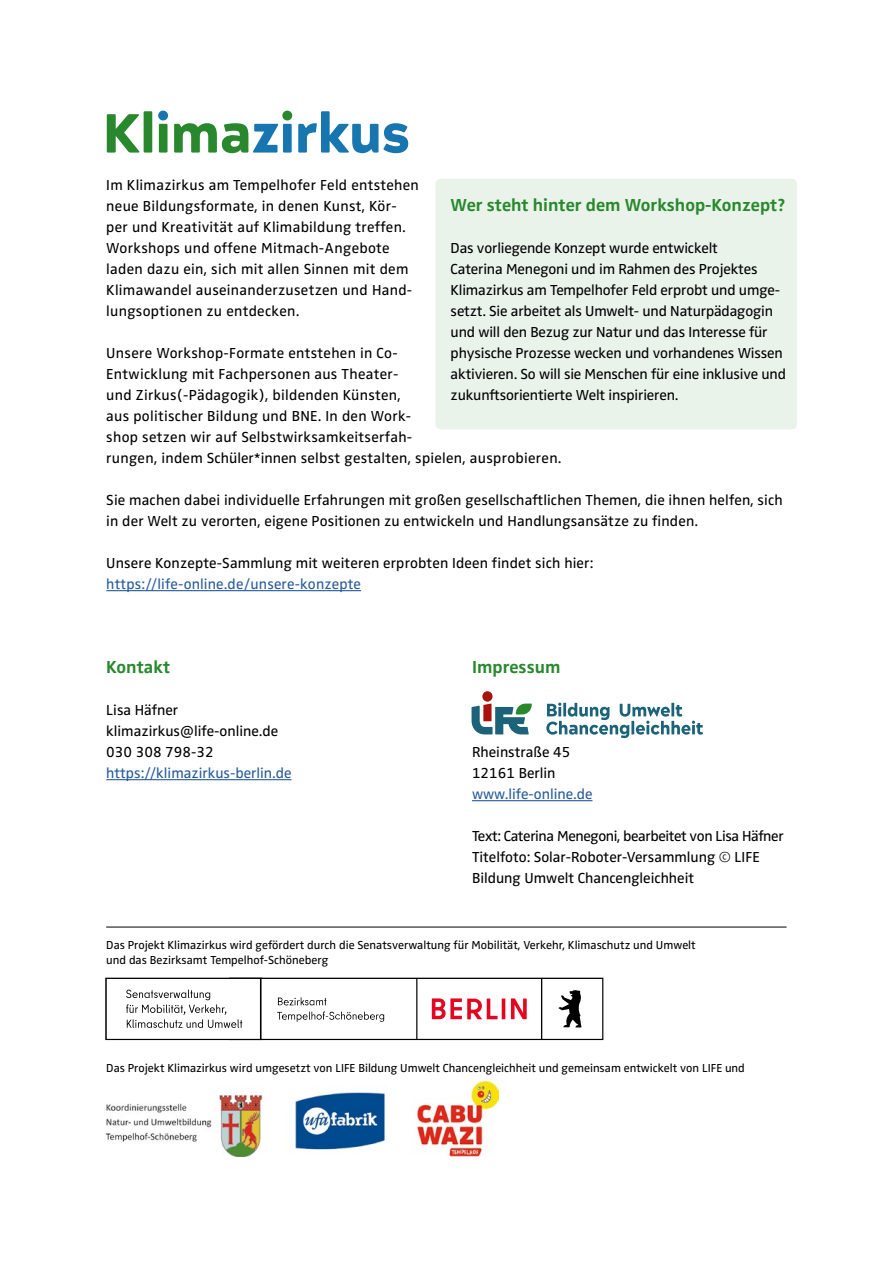
<style>
.page{position:relative;width:893px;height:1263px;background:#fff}
.page>*{position:absolute;margin:0;border:0;box-sizing:border-box;transform-origin:0 0}
.t1{font:700 18px "Zwo Pro";color:#29882e}
.t2{font:15px/21px "Zwo Pro";letter-spacing:.01em;color:#000}
.t3{font:15px/21px "Zwo Pro";letter-spacing:-.01em;color:#000}
.t4{font:15px "Zwo Pro";color:#275b9b}
.t5{font:12px/15px "Zwo Pro";color:#000}
.s1{font-weight:300;font-style:italic}
</style>
<div class="page">
<svg style="left:107px;top:114px;width:33px;height:39px"></svg>
<div style="left:144px;top:111px;width:8px;height:42px;background:#29882e"></div>
<div style="left:159px;top:124px;width:9px;height:29px;background:#29882e"></div>
<svg style="left:174px;top:123px;width:104px;height:30px"></svg>
<div style="left:283px;top:124px;width:9px;height:29px;background:#1776b0"></div>
<svg style="left:298px;top:111px;width:110px;height:42px"></svg>
<div style="left:282px;top:111px;width:10px;height:9px;background:#29882e;border-radius:50%"></div>
<div style="left:158px;top:111px;width:10px;height:9px;background:#1776b0;border-radius:50%"></div>
<div style="left:435px;top:179px;width:362px;height:250px;background:#eaf3ea"></div>
<hr style="left:106px;top:927px;width:681px;height:1px;background:#000">
<svg style="left:105px;top:978px;width:498px;height:62px"></svg>
<hr style="left:472px;top:800px;width:120px;height:1px;background:#275b9b">
<svg style="left:546px;top:703px;width:157px;height:35px"></svg>
<svg style="left:472px;top:703px;width:60px;height:31px"></svg>
<div style="left:482px;top:691px;width:10px;height:11px;background:#a9120d;border-radius:50%"></div>
<hr style="left:106px;top:590px;width:255px;height:1px;background:#275b9b">
<img style="left:105px;top:1080px;width:393px;height:77px">
<hr style="left:106px;top:779px;width:185px;height:1px;background:#275b9b">
<p class="t2" style="left:106px;top:174px;width:314px">Im Klimazirkus am Tempelhofer Feld entstehen neue Bildungsformate, in denen Kunst, Kör&shy;per und Kreativität auf Klimabildung treffen.<br>Workshops und offene Mitmach-Angebote laden dazu ein, sich mit allen Sinnen mit dem Klimawandel auseinanderzusetzen und Hand&shy;lungsoptionen zu entdecken.</p>
<p class="t2" style="left:106px;top:342px;width:457px">Unsere Workshop-Formate entstehen in Co-<br>Entwicklung mit Fachpersonen aus Theater-<br>und Zirkus(-Pädagogik), bildenden Künsten,<br>aus politischer Bildung und BNE. In den Work-<br>shop setzen wir auf Selbstwirksamkeitserfah-<br>rungen, indem Schüler*innen selbst gestalten, spielen, ausprobieren.</p>
<p class="t2" style="left:106px;top:489px;width:678px">Sie machen dabei individuelle Erfahrungen mit großen gesellschaftlichen Themen, die ihnen helfen, sich in der Welt zu verorten, eigene Positionen zu entwickeln und Handlungsansätze zu finden.</p>
<p class="t2" style="left:106px;top:552px;width:488px">Unsere Konzepte-Sammlung mit weiteren erprobten Ideen findet sich hier:</p>
<p class="t4" style="left:106px;top:573px;width:256px">https://life-online.de/unsere-konzepte</p>
<p class="t1" style="left:451px;top:191px;width:336px">Wer steht hinter dem Workshop-Konzept?</p>
<p class="t3" style="left:451px;top:237px;width:337px">Das vorliegende Konzept wurde entwickelt<br>Caterina Menegoni und im Rahmen des Projektes Klimazirkus am Tempelhofer Feld erprobt und umge&shy;setzt. Sie arbeitet als Umwelt- und Naturpädagogin und will den Bezug zur Natur und das Interesse für physische Prozesse wecken und vorhandenes Wissen aktivieren. So will sie Menschen für eine inklusive und zukunftsorientierte Welt inspirieren.</p>
<p class="t1" style="left:106px;top:653px;width:65px">Kontakt</p>
<p class="t2" style="left:106px;top:699px;width:173px">Lisa Häfner klimazirkus@life-online.de<br>030 308 798-32</p>
<p class="t4" style="left:106px;top:762px;width:187px">https://klimazirkus-berlin.de</p>
<p class="t1" style="left:472px;top:653px;width:90px">Impressum</p>
<p class="t2" style="left:472px;top:741px;width:100px">Rheinstraße 45<br>12161 Berlin</p>
<p class="t4" style="left:472px;top:783px;width:122px">www.life-online.de</p>
<p class="t2" style="left:472px;top:825px;width:313px">Text: Caterina Menegoni, bearbeitet von Lisa Häfner<br>Titelfoto: Solar-Roboter-Versammlung <span class="s1">©</span> LIFE<br>Bildung Umwelt Chancengleichheit</p>
<p class="t5" style="left:106px;top:937px;width:591px">Das Projekt Klimazirkus wird gefördert durch die Senatsverwaltung für Mobilität, Verkehr, Klimaschutz und Umwelt und das Bezirksamt Tempelhof-Schöneberg</p>
<p class="t5" style="left:106px;top:1060px;width:640px">Das Projekt Klimazirkus wird umgesetzt von LIFE Bildung Umwelt Chancengleichheit und gemeinsam entwickelt von LIFE und</p>
</div>
